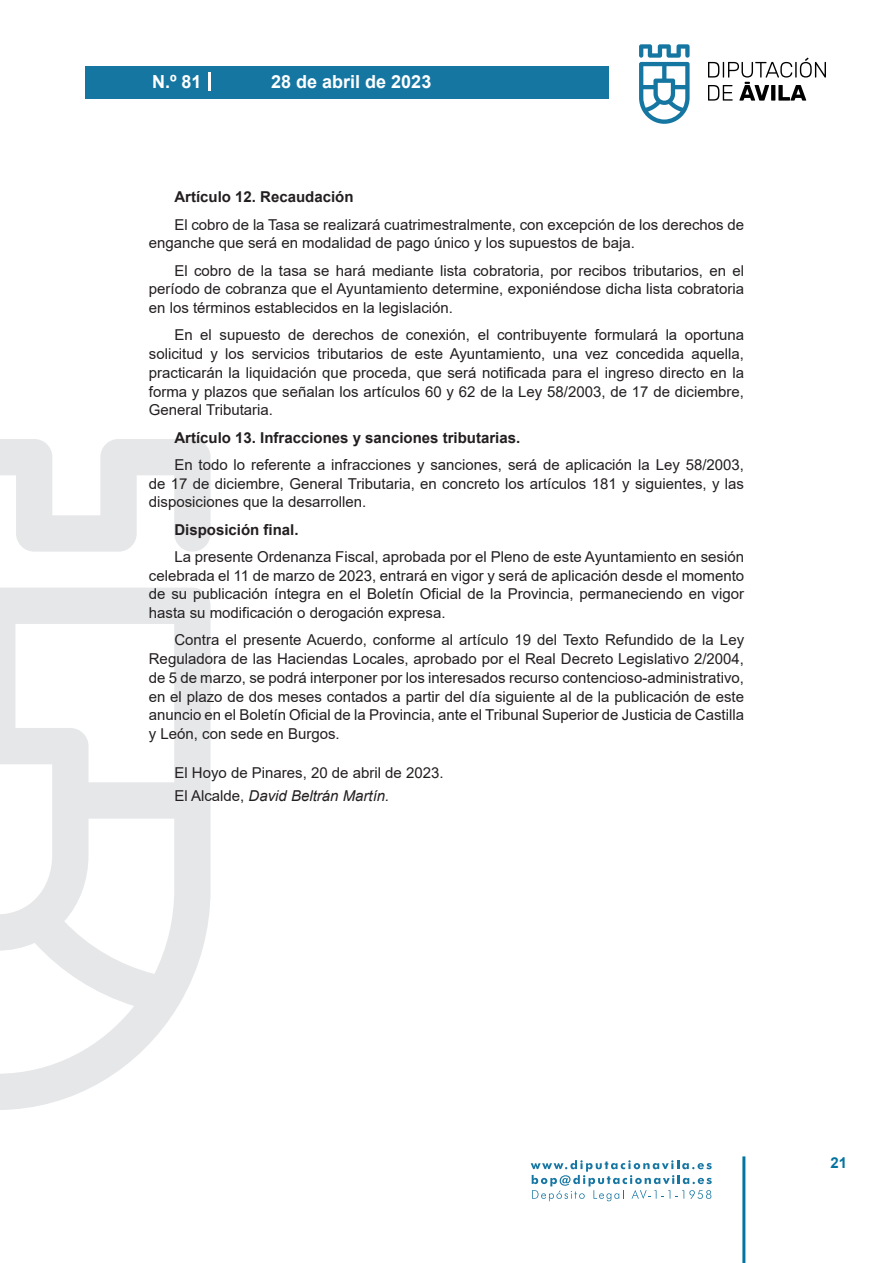
<style>
.page{position:relative;width:893px;height:1263px;background:#fff}
.page>*{position:absolute;margin:0;border:0;box-sizing:border-box;transform-origin:0 0}
.t1{font:700 18px "Arial";color:#fff}
.texto_normal{font:15px/18.8px "Arial";color:#231f20;text-align:justify}
.texto_normal-2{font:700 15px "Arial";color:#231f20}
.fecha{font:15px "Arial";color:#231f20}
.firma{font:italic 15px "Arial";color:#231f20}
.t2{font:700 15px "Arial";color:#04739f}
.s1{font-style:normal}
</style>
<div class="page">
<svg style="left:531px;top:1160px;width:181px;height:41px"></svg>
<div style="left:85px;top:66px;width:523px;height:33px;background:#1676a2"></div>
<svg style="left:639px;top:44px;width:51px;height:80px"></svg>
<svg style="left:708px;top:58px;width:118px;height:43px"></svg>
<hr style="left:742px;top:1156px;width:3px;height:107px;background:#04739f">
<svg style="left:208px;top:72px;width:2px;height:18px"></svg>
<svg style="left:0;top:439px;width:211px;height:671px"></svg>
<p class="t1" style="left:152px;top:69px;width:51px">N.º 81</p>
<p class="t1" style="left:271px;top:69px;width:162px">28 de abril de 2023</p>
<p class="texto_normal-2" style="left:174px;top:186px;width:181px">Artículo 12. Recaudación</p>
<p class="texto_normal" style="left:149px;top:215px;width:597px;text-indent:26px">El cobro de la Tasa se realizará cuatrimestralmente, con excepción de los derechos de enganche que será en modalidad de pago único y los supuestos de baja.</p>
<p class="texto_normal" style="left:149px;top:261px;width:597px;text-indent:26px">El cobro de la tasa se hará mediante lista cobratoria, por recibos tributarios, en el período de cobranza que el Ayuntamiento determine, exponiéndose dicha lista cobratoria en los términos establecidos en la legislación.</p>
<p class="texto_normal" style="left:149px;top:326px;width:597px;text-indent:26px">En el supuesto de derechos de conexión, el contribuyente formulará la oportuna solicitud y los servicios tributarios de este Ayuntamiento, una vez concedida aquella, practicarán la liquidación que proceda, que será notificada para el ingreso directo en la forma y plazos que señalan los artículos 60 y 62 de la Ley 58/2003, de 17 de diciembre, General Tributaria.</p>
<p class="texto_normal-2" style="left:174px;top:427px;width:347px">Artículo 13. Infracciones y sanciones tributarias.</p>
<p class="texto_normal" style="left:149px;top:455px;width:597px;text-indent:26px">En todo lo referente a infracciones y sanciones, será de aplicación la Ley 58/2003, de 17 de diciembre, General Tributaria, en concreto los artículos 181 y siguientes, y las disposiciones que la desarrollen.</p>
<p class="texto_normal-2" style="left:174px;top:519px;width:126px">Disposición final.</p>
<p class="texto_normal" style="left:149px;top:547px;width:597px;text-indent:26px">La presente Ordenanza Fiscal, aprobada por el Pleno de este Ayuntamiento en sesión celebrada el 11 de marzo de 2023, entrará en vigor y será de aplicación desde el momento de su publicación íntegra en el Boletín Oficial de la Provincia, permaneciendo en vigor hasta su modificación o derogación expresa.</p>
<p class="texto_normal" style="left:149px;top:631px;width:597px;text-indent:26px">Contra el presente Acuerdo, conforme al artículo 19 del Texto Refundido de la Ley Reguladora de las Haciendas Locales, aprobado por el Real Decreto Legislativo 2/2004, de 5 de marzo, se podrá interponer por los interesados recurso contencioso-administrativo, en el plazo de dos meses contados a partir del día siguiente al de la publicación de este anuncio en el Boletín Oficial de la Provincia, ante el Tribunal Superior de Justicia de Castilla y León, con sede en Burgos.</p>
<p class="fecha" style="left:174px;top:763px;width:271px">El Hoyo de Pinares, 20 de abril de 2023.</p>
<p class="firma" style="left:174px;top:786px;width:217px"><span class="s1">El Alcalde,</span> David Beltrán Martín.</p>
<p class="t2" style="left:831px;top:1152px;width:18px">21</p>
</div>
